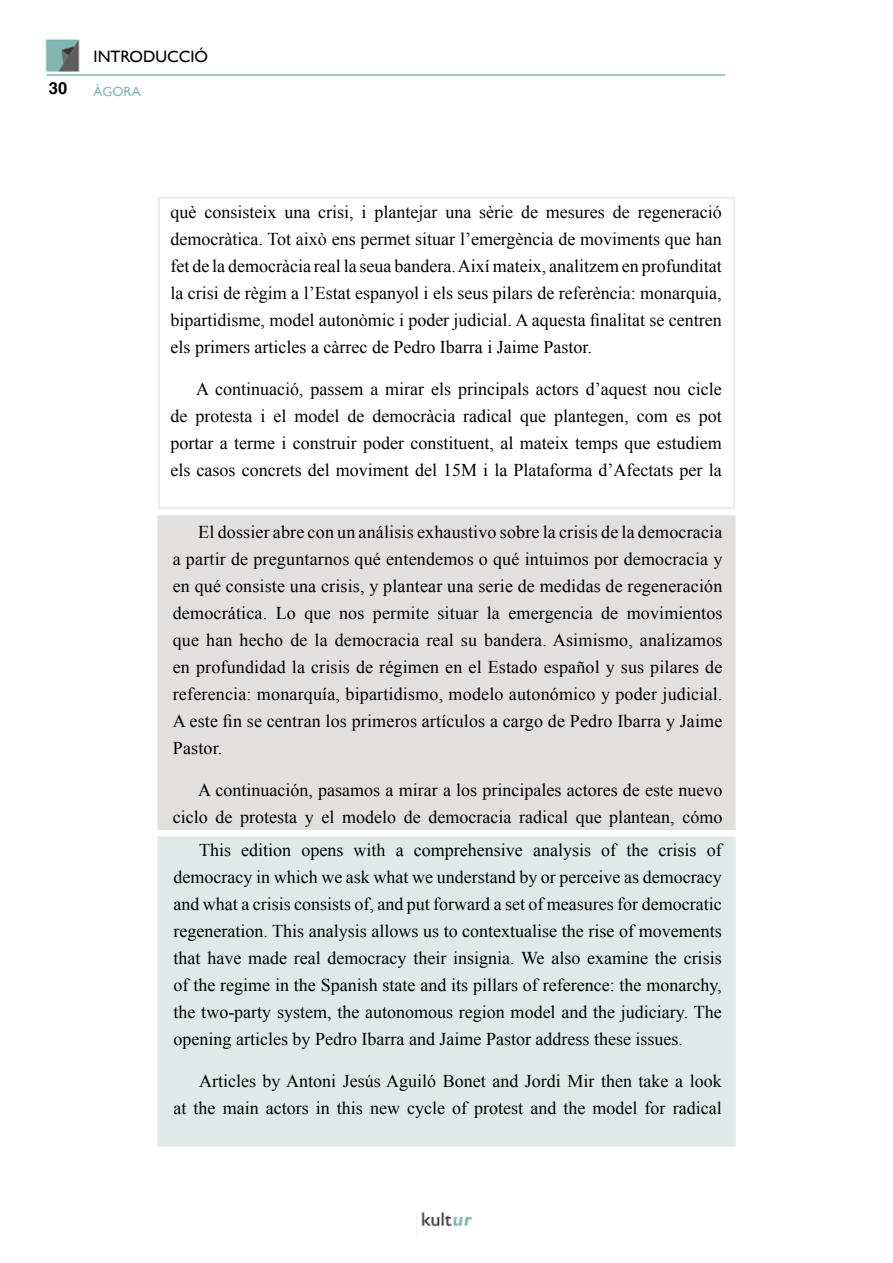
<style>
.page{position:relative;width:893px;height:1263px;background:#fff}
.page>*{position:absolute;margin:0;border:0;box-sizing:border-box;transform-origin:0 0}
.t1{font:18px/27px "Times New Roman";color:#000;text-align:justify}
.t2{font:16.5px "Gill Sans";color:#000}
.t3{font:700 16.5px "Helvetica";color:#000}
.t4{font:13.5px "Gill Sans";color:#81b8b3}
</style>
<div class="page">
<hr style="left:47px;top:74px;width:678px;height:2px;background:#81b8b3">
<img style="left:45px;top:39px;width:35px;height:33px">
<img style="left:421px;top:1212px;width:52px;height:15px">
<div style="left:158px;top:197px;width:577px;height:312px;border:2px solid #dee9e8"></div>
<div style="left:157px;top:515px;width:579px;height:315px;background:#e2dfdf"></div>
<div style="left:157px;top:836px;width:579px;height:311px;background:#dee9e8"></div>
<p class="t3" style="left:49px;top:75px;width:20px">30</p>
<p class="t2" style="left:94px;top:47px;width:116px">INTRODUCCIÓ</p>
<p class="t4" style="left:94px;top:83px;width:49px">ÀGORA</p>
<p class="t1" style="left:171px;top:198px;width:553px">què consisteix una crisi, i plantejar una sèrie de mesures de regeneració democràtica. Tot això ens permet situar l’emergència de moviments que han fet de la democràcia real la seua bandera. Així mateix, analitzem en profunditat la crisi de règim a l’Estat espanyol i els seus pilars de referència: monarquia, bipartidisme, model autonòmic i poder judicial. A aquesta finalitat se centren els primers articles a càrrec de Pedro Ibarra i Jaime Pastor.</p>
<p class="t1" style="left:171px;top:375px;width:553px;text-indent:26px">A continuació, passem a mirar els principals actors d’aquest nou cicle de protesta i el model de democràcia radical que plantegen, com es pot portar a terme i construir poder constituent, al mateix temps que estudiem els casos concrets del moviment del 15M i la Plataforma d’Afectats per la</p>
<p class="t1" style="left:173px;top:518px;width:551px;text-indent:26px">El dossier abre con un análisis exhaustivo sobre la crisis de la democracia a partir de preguntarnos qué entendemos o qué intuimos por democracia y en qué consiste una crisis, y plantear una serie de medidas de regeneración democrática. Lo que nos permite situar la emergencia de movimientos que han hecho de la democracia real su bandera. Asimismo, analizamos en profundidad la crisis de régimen en el Estado español y sus pilares de referencia: monarquía, bipartidismo, modelo autonómico y poder judicial.<br>A este fin se centran los primeros artículos a cargo de Pedro Ibarra y Jaime Pastor.</p>
<p class="t1" style="left:173px;top:776px;width:551px;text-align:right">A continuación, pasamos a mirar a los principales actores de este nuevo ciclo de protesta y el modelo de democracia radical que plantean, cómo</p>
<p class="t1" style="left:174px;top:836px;width:550px;text-indent:26px">This edition opens with a comprehensive analysis of the crisis of democracy in which we ask what we understand by or perceive as democracy and what a crisis consists of, and put forward a set of measures for democratic regeneration. This analysis allows us to contextualise the rise of movements that have made real democracy their insignia. We also examine the crisis of the regime in the Spanish state and its pillars of reference: the monarchy, the two-party system, the autonomous region model and the judiciary. The opening articles by Pedro Ibarra and Jaime Pastor address these issues.</p>
<p class="t1" style="left:174px;top:1067px;width:550px;text-align:right">Articles by Antoni Jesús Aguiló Bonet and Jordi Mir then take a look<br>at the main actors in this new cycle of protest and the model for radical</p>
</div>
